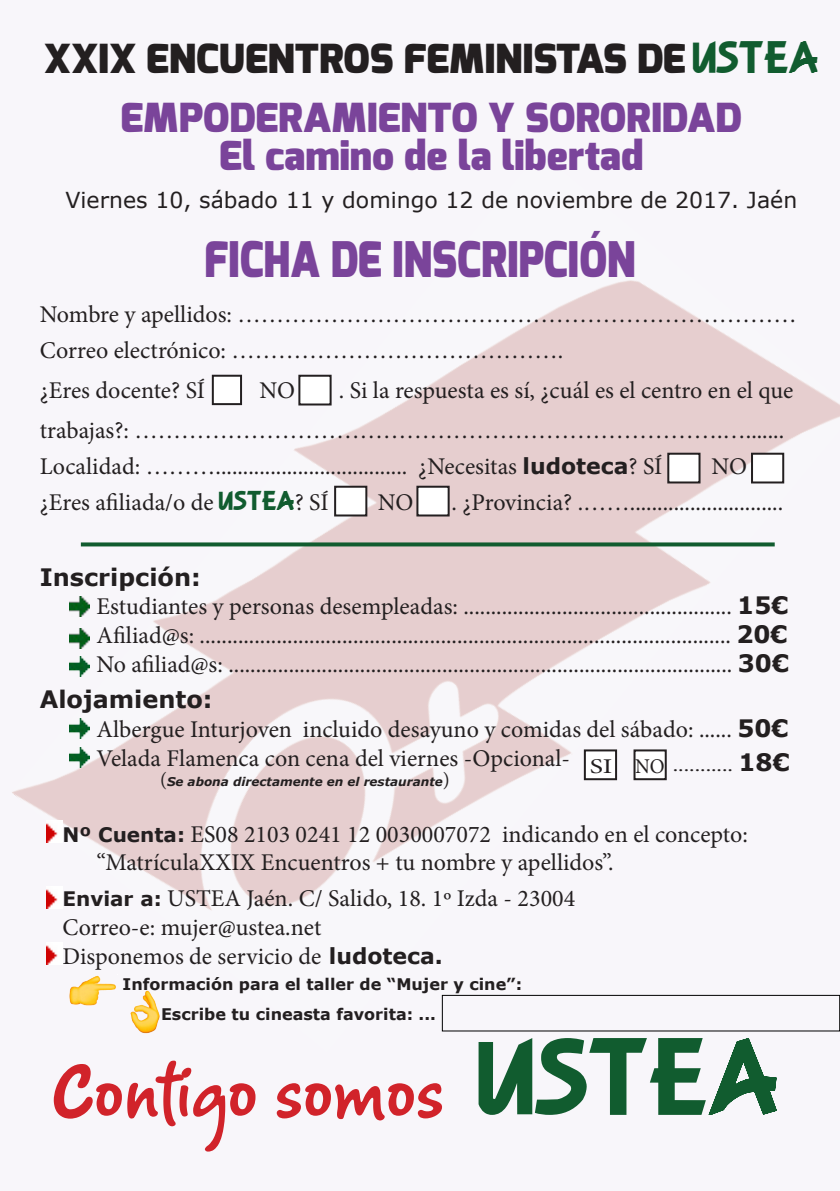
<style>
.page{position:relative;width:840px;height:1191px;background:#fff}
.page>*{position:absolute;margin:0;border:0;box-sizing:border-box;transform-origin:0 0}
.t1{font:96px "Romy";color:#d1232a}
.t2{font:900 49px "Exo";color:#7a449a;scale:.86 1}
.t3{font:900 40px "Exo";color:#7a449a}
.t4{font:900 40px "Exo";color:#231f20}
.t5{font:24px/40px "Minion Pro";color:#231f20}
.t6{font:700 24px "Verdana";color:#231f20}
.t7{font:22px "Verdana";color:#231f20}
.t8{font:21px "Minion Pro";color:#231f20;scale:1.33 1}
.t9{font:21px "Minion Pro";color:#231f20;scale:.95 1}
.t10{font:18px "Minion Pro";color:#231f20;scale:1.33 1}
.t11{font:700 16px "Verdana";color:#231f20}
.t12{font:italic 700 12px "Verdana";color:#231f20}
.s1{font-family:"Ustea Normal";font-weight:400;color:#115c2f}
.s2{font-family:"Verdana";font-weight:700;font-size:22px}
.s3{font-family:"Ustea Normal";color:#115c2f}
.s4{font-family:"Verdana";font-weight:700}
.s5{font-family:"Minion Pro";font-weight:400;font-style:normal;font-size:20px}
.s6{font-family:"Verdana";font-weight:700;font-size:20px}
.s7{font-family:"Verdana";font-weight:700;font-size:24px}
</style>
<div class="page">
<div style="left:0;top:0;width:839px;height:1191px;background:#f8f6fa"></div>
<img style="left:12px;top:280px;width:827px;height:752px">
<div style="left:213px;top:376px;width:28px;height:28px;background:#fff"></div>
<div style="left:212px;top:375px;width:30px;height:30px;border:2px solid #231f20"></div>
<div style="left:751px;top:454px;width:31px;height:28px;background:#fff"></div>
<div style="left:750px;top:453px;width:33px;height:30px;border:2px solid #231f20"></div>
<div style="left:668px;top:454px;width:31px;height:28px;background:#fff"></div>
<div style="left:667px;top:453px;width:33px;height:30px;border:2px solid #231f20"></div>
<div style="left:299px;top:376px;width:31px;height:28px;background:#fff"></div>
<div style="left:298px;top:375px;width:33px;height:30px;border:2px solid #231f20"></div>
<div style="left:335px;top:487px;width:31px;height:28px;background:#fff"></div>
<div style="left:334px;top:486px;width:33px;height:30px;border:2px solid #231f20"></div>
<div style="left:634px;top:750px;width:31px;height:29px;background:#fff"></div>
<div style="left:633px;top:749px;width:33px;height:31px;border:2px solid #231f20"></div>
<div style="left:584px;top:750px;width:31px;height:29px;background:#fff"></div>
<div style="left:583px;top:749px;width:33px;height:31px;border:2px solid #231f20"></div>
<div style="left:417px;top:487px;width:31px;height:28px;background:#fff"></div>
<div style="left:416px;top:486px;width:33px;height:30px;border:2px solid #231f20"></div>
<img style="left:69px;top:747px;width:20px;height:20px">
<img style="left:69px;top:656px;width:20px;height:20px">
<img style="left:69px;top:719px;width:20px;height:20px">
<img style="left:69px;top:628px;width:20px;height:20px">
<img style="left:69px;top:597px;width:20px;height:20px">
<img style="left:47px;top:943px;width:16px;height:22px">
<img style="left:47px;top:886px;width:16px;height:22px">
<img style="left:47px;top:821px;width:16px;height:22px">
<svg style="left:81px;top:542px;width:693px;height:4px;background:#2a6b43"></svg>
<div style="left:441px;top:995px;width:398px;height:36px;border:1px solid #000"></div>
<img style="left:130px;top:989px;width:30px;height:45px">
<img style="left:69px;top:974px;width:49px;height:32px">
<p class="t4" style="left:44px;top:33px;width:776px">XXIX ENCUENTROS FEMINISTAS DE <span class="s1">USTEA</span></p>
<p class="t3" style="left:120px;top:91px;width:622px">EMPODERAMIENTO Y SORORIDAD</p>
<p class="t3" style="left:219px;top:130px;width:425px">El camino de la libertad</p>
<p class="t7" style="left:65px;top:185px;width:733px">Viernes 10, sábado 11 y domingo 12 de noviembre de 2017. Jaén</p>
<p class="t2" style="left:204px;top:228px;width:502px">FICHA DE INSCRIPCIÓN</p>
<p class="t5" style="left:40px;top:295px;width:758px">Nombre y apellidos: ………………………………………………………………</p>
<p class="t5" style="left:40px;top:331px;width:524px">Correo electrónico: …………………………………….</p>
<p class="t5" style="left:40px;top:371px;width:167px">¿Eres docente? SÍ</p>
<p class="t5" style="left:259px;top:371px;width:37px">NO</p>
<p class="t5" style="left:40px;top:371px;width:754px;text-indent:299px">. Si la respuesta es sí, ¿cuál es el centro en el que trabajas?: ………………………………………………………………….….......</p>
<p class="t5" style="left:40px;top:447px;width:623px">Localidad: ………................................... ¿Necesitas <span class="s2">ludoteca</span>? SÍ</p>
<p class="t5" style="left:711px;top:447px;width:37px">NO</p>
<p class="t5" style="left:40px;top:483px;width:290px">¿Eres afiliada/o de <span class="s3">USTEA</span>? SÍ</p>
<p class="t5" style="left:377px;top:483px;width:37px">NO</p>
<p class="t5" style="left:451px;top:483px;width:333px">. ¿Provincia? .……............................</p>
<p class="t6" style="left:40px;top:560px;width:162px">Inscripción:</p>
<p class="t5" style="left:96px;top:587px;width:693px">Estudiantes y personas desempleadas: ................................................. <span class="s4">15€</span></p>
<p class="t5" style="left:96px;top:615px;width:692px">Afiliad@s: ................................................................................................. <span class="s4">20€</span></p>
<p class="t5" style="left:96px;top:644px;width:693px">No afiliad@s: ............................................................................................ <span class="s4">30€</span></p>
<p class="t6" style="left:40px;top:682px;width:174px">Alojamiento:</p>
<p class="t5" style="left:96px;top:709px;width:693px">Albergue Inturjoven incluido desayuno y comidas del sábado: ...... <span class="s4">50€</span></p>
<p class="t5" style="left:96px;top:738px;width:475px">Velada Flamenca con cena del viernes -Opcional-</p>
<p class="t12" style="left:160px;top:772px;width:291px"><span class="s5">(</span>Se abona directamente en el restaurante<span class="s5">)</span></p>
<p class="t5" style="left:62px;top:814px;width:686px"><span class="s6">Nº Cuenta:</span> ES08 2103 0241 12 0030007072 indicando en el concepto:</p>
<p class="t5" style="left:96px;top:843px;width:518px">“MatrículaXXIX Encuentros + tu nombre y apellidos”.</p>
<p class="t5" style="left:62px;top:879px;width:514px"><span class="s6">Enviar a:</span> USTEA Jaén. C/ Salido, 18. 1º Izda - 23004</p>
<p class="t5" style="left:62px;top:907px;width:260px">Correo-e: mujer@ustea.net</p>
<p class="t5" style="left:62px;top:936px;width:382px">Disponemos de servicio de <span class="s2">ludoteca.</span></p>
<p class="t11" style="left:123px;top:973px;width:401px">Información para el taller de “Mujer y cine”:</p>
<p class="t11" style="left:161px;top:1003px;width:276px">Escribe tu cineasta favorita: ...</p>
<p class="t1" style="left:51px;top:1044px;width:730px">Contigo somos <span class="s3">USTEA</span></p>
<p class="t8" style="left:589px;top:752px;width:18px">SI</p>
<p class="t9" style="left:635px;top:752px;width:33px">NO</p>
<p class="t10" style="left:672px;top:753px;width:89px">........... <span class="s7">18€</span></p>
</div>
